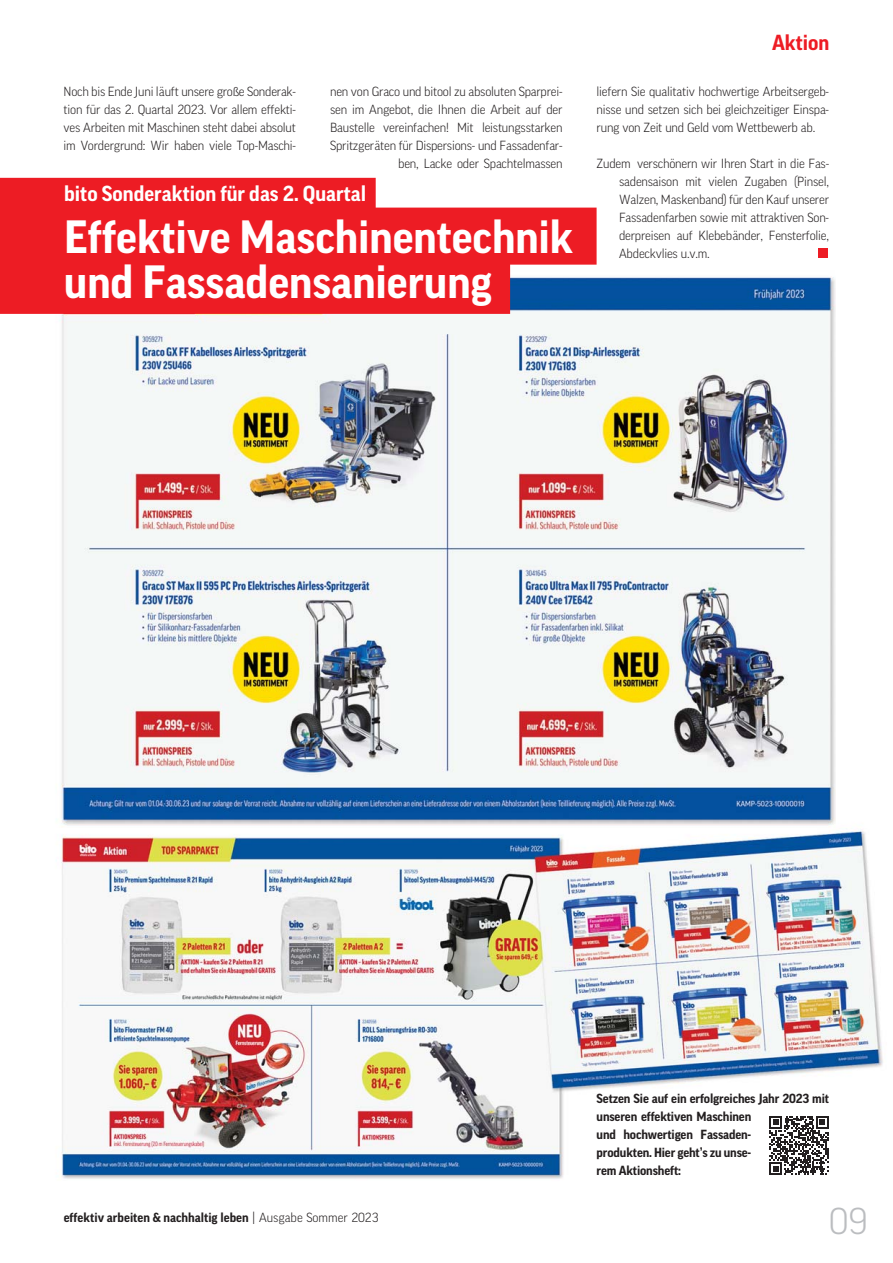
<style>
.page{position:relative;width:893px;height:1263px;background:#fff}
.page>*{position:absolute;margin:0;border:0;box-sizing:border-box;transform-origin:0 0}
.t1{font:700 45px/45px "FF Good Pro";color:#fff}
.t2{font:300 36px "FF Good Pro";color:#bbbdc0}
.t3{font:700 21px "FF Good Pro";color:#fff}
.t4{font:700 21px "FF Good Pro";color:#ed1c24}
.t5{font:300 12.75px/18px "FF Good Pro";letter-spacing:-.015em;color:#231f20;text-align:justify}
.t6{font:700 12.75px/18px "FF Good Pro";letter-spacing:-.01em;color:#231f20}
.s1{font-weight:300}
</style>
<div class="page">
<img style="left:61px;top:812px;width:822px;height:367px">
<img style="left:59px;top:277px;width:776px;height:551px">
<div style="left:818px;top:248px;width:9px;height:10px;background:#ed1c24"></div>
<svg style="left:0;top:178px;width:596px;height:136px;background:#e6343d"></svg>
<svg style="left:769px;top:1116px;width:60px;height:59px"></svg>
<h3 class="t4" style="left:772px;top:34px;width:59px">Aktion</h3>
<p class="t5" style="left:64px;top:83px;width:234px">Noch bis Ende Juni läuft unsere große Sonderak&shy;tion für das 2. Quartal 2023. Vor allem effekti&shy;ves Arbeiten mit Maschinen steht dabei absolut im Vordergrund: Wir haben viele Top-Maschi-</p>
<p class="t5" style="left:330px;top:83px;width:234px;text-align:right">nen von Graco und bitool zu absoluten Sparprei&shy;sen im Angebot, die Ihnen die Arbeit auf der Baustelle vereinfachen! Mit leistungsstarken Spritzgeräten für Dispersions- und Fassadenfar&shy;ben, Lacke oder Spachtelmassen</p>
<p class="t5" style="left:596px;top:83px;width:234px">liefern Sie qualitativ hochwertige Arbeitsergeb&shy;nisse und setzen sich bei gleichzeitiger Einspa&shy;rung von Zeit und Geld vom Wettbewerb ab.</p>
<p class="t5" style="left:619px;top:155px;width:211px;text-indent:-22px">Zudem verschönern wir Ihren Start in die Fas&shy;sadensaison mit vielen Zugaben (Pinsel, Walzen, Maskenband) für den Kauf unserer Fassadenfarben sowie mit attraktiven Son&shy;derpreisen auf Klebebänder, Fensterfolie, Abdeckvlies u.v.m.</p>
<h3 class="t3" style="left:64px;top:185px;width:303px">bito Sonderaktion für das 2. Quartal</h3>
<h1 class="t1" style="left:64px;top:218px;width:511px">Effektive Maschinentechnik und Fassadensanierung</h1>
<p class="t6" style="left:64px;top:1210px;width:316px">effektiv arbeiten &amp; nachhaltig leben <span class="s1">| Ausgabe Sommer 2023</span></p>
<p class="t6" style="left:596px;top:1091px;width:234px">Setzen Sie auf ein erfolgreiches Jahr 2023 mit unseren effektiven Maschinen<br>und hochwertigen Fassaden-<br>produkten. Hier geht’s zu unse-<br>rem Aktionsheft:</p>
<h2 class="t2" style="left:829px;top:1207px;width:40px">09</h2>
</div>
